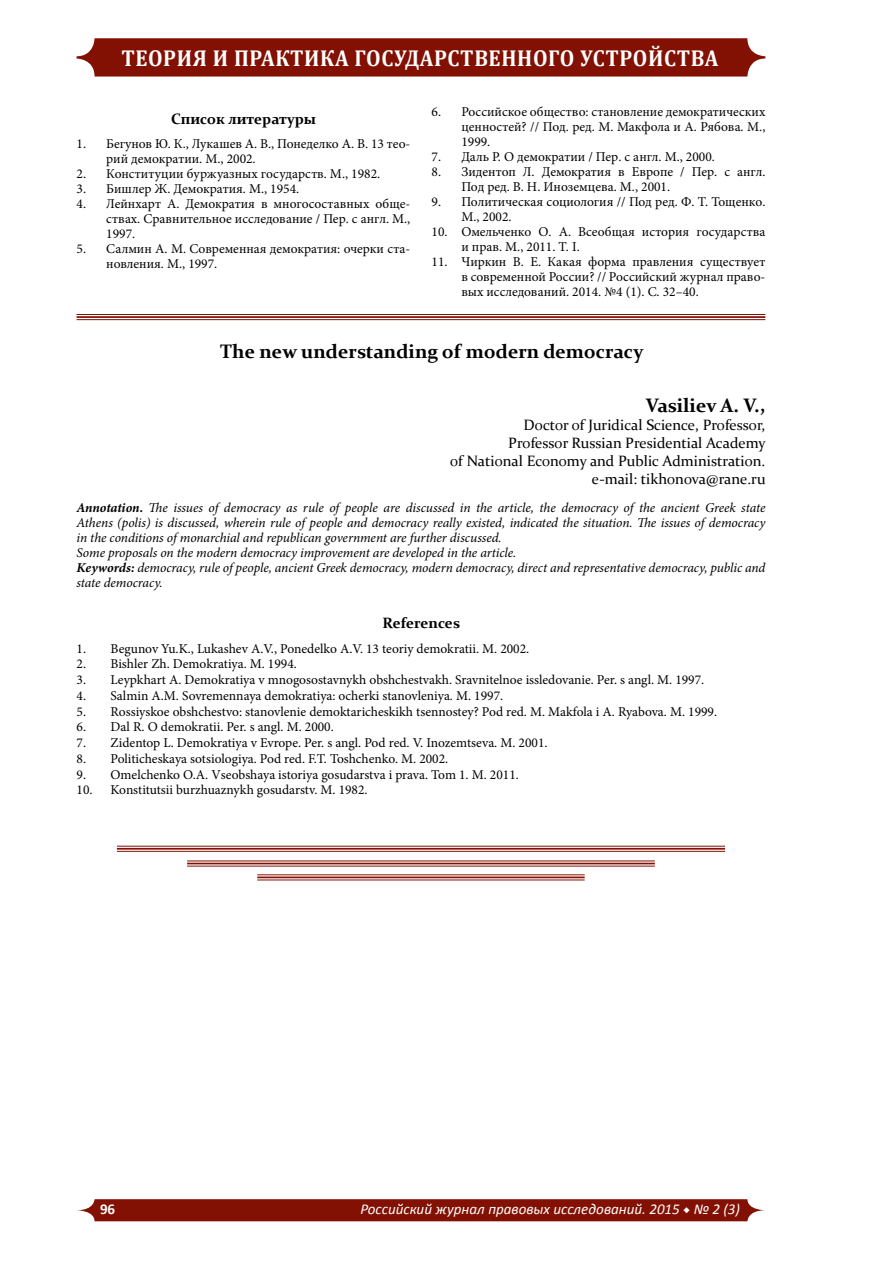
<style>
.page{position:relative;width:893px;height:1263px;background:#fff}
.page>*{position:absolute;margin:0;border:0;box-sizing:border-box;transform-origin:0 0}
.t1{font:700 23.1px "Cambria";letter-spacing:.03em;color:#fff;scale:.91 1}
.t2{font:700 19.5px "Constantia";color:#000}
.t3{font:15px/18px "Constantia";color:#000;text-align:right}
.t4{font:italic 15px "Calibri";color:#fff}
.t5{font:700 15px "Constantia";color:#000}
.t6{font:700 15px "Calibri";color:#fff}
.t7{font:13.5px/15px "Minion Pro";color:#000}
.t8{font:italic 13.5px/15px "Minion Pro";letter-spacing:-.005em;color:#000}
.s1{font-weight:700}
.s2{font-family:"Minion Pro"}
</style>
<div class="page">
<div style="left:77px;top:38px;width:688px;height:39px;background:#821003;border-radius:18px"></div>
<svg style="left:77px;top:1199px;width:688px;height:22px;background:#881b0f"></svg>
<hr style="left:77px;top:314px;width:688px;height:1px;background:#821003">
<hr style="left:77px;top:316px;width:688px;height:2px;background:#821003">
<hr style="left:77px;top:319px;width:688px;height:1px;background:#821003">
<hr style="left:117px;top:851px;width:608px;height:1px;background:#821003">
<hr style="left:117px;top:848px;width:608px;height:2px;background:#821003">
<hr style="left:117px;top:846px;width:608px;height:1px;background:#821003">
<hr style="left:187px;top:866px;width:468px;height:1px;background:#821003">
<hr style="left:187px;top:863px;width:468px;height:1px;background:#821003">
<hr style="left:187px;top:860px;width:468px;height:1px;background:#821003">
<hr style="left:257px;top:879px;width:328px;height:1px;background:#821003">
<hr style="left:257px;top:876px;width:328px;height:2px;background:#821003">
<hr style="left:257px;top:874px;width:328px;height:1px;background:#821003">
<h1 class="t1" style="left:121px;top:41px;width:658px">ТЕОРИЯ И ПРАКТИКА ГОСУДАРСТВЕННОГО УСТРОЙСТВА</h1>
<p class="t5" style="left:171px;top:109px;width:147px">Список литературы</p>
<p class="t7" style="left:106px;top:136px;width:306px;text-indent:-30px">1. Бегунов Ю. К., Лукашев А. В., Понеделко А. В. 13 тео&shy;рий демократии. М., 2002.</p>
<p class="t7" style="left:77px;top:166px;width:305px">2. Конституции буржуазных государств. М., 1982.</p>
<p class="t7" style="left:77px;top:181px;width:224px">3. Бишлер Ж. Демократия. М., 1954.</p>
<p class="t7" style="left:106px;top:196px;width:306px;text-align:justify;text-indent:-30px">4. Лейнхарт А. Демократия в многосоставных обще&shy;ствах. Сравнительное исследование / Пер. с англ. М., 1997.</p>
<p class="t7" style="left:106px;top:241px;width:306px;text-indent:-30px">5. Салмин А. М. Современная демократия: очерки ста&shy;новления. М., 1997.</p>
<p class="t7" style="left:461px;top:104px;width:306px;text-align:justify;text-indent:-30px">6. Российское общество: становление демократических ценностей? // Под. ред. М. Макфола и А. Рябова. М., 1999.</p>
<p class="t7" style="left:432px;top:149px;width:285px">7. Даль Р. О демократии / Пер. с англ. М., 2000.</p>
<p class="t7" style="left:461px;top:164px;width:306px;text-indent:-30px">8. Зидентоп Л. Демократия в Европе / Пер. с англ.<br>Под ред. В. Н. Иноземцева. М., 2001.</p>
<p class="t7" style="left:461px;top:194px;width:306px;text-indent:-30px">9. Политическая социология // Под ред. Ф. Т. Тощенко.<br>М., 2002.</p>
<p class="t7" style="left:461px;top:224px;width:305px;text-indent:-30px">10. Омельченко О. А. Всеобщая история государства и прав. М., 2011. Т. I.</p>
<p class="t7" style="left:461px;top:254px;width:306px;text-align:justify;text-indent:-30px">11. Чиркин В. Е. Какая форма правления существует в современной России? // Российский журнал право&shy;вых исследований. 2014. №4 (1). С. 32–40.</p>
<h2 class="t2" style="left:220px;top:338px;width:425px">The new understanding of modern democracy</h2>
<h2 class="t2" style="left:646px;top:392px;width:121px">Vasiliev A. V.,</h2>
<p class="t3" style="left:450px;top:416px;width:317px">Doctor of Juridical Science, Professor,<br>Professor Russian Presidential Academy<br>of National Economy and Public Administration. e-mail: tikhonova@rane.ru</p>
<p class="t8" style="left:77px;top:500px;width:690px"><span class="s1">Annotation.</span> The issues of democracy as rule of people are discussed in the article, the democracy of the ancient Greek state Athens (polis) is discussed, wherein rule of people and democracy really existed, indicated the situation. The issues of democracy in the conditions of monarchial and republican government are further discussed.<br>Some proposals on the modern democracy improvement are developed in the article.<br><span class="s1">Keywords:</span> democracy, rule of people, ancient Greek democracy, modern democracy, direct and representative democracy, public and state democracy.</p>
<p class="t5" style="left:382px;top:613px;width:79px">References</p>
<p class="t7" style="left:77px;top:641px;width:454px">1. Begunov Yu.K., Lukashev A.V., Ponedelko A.V. 13 teoriy demokratii. M. 2002.</p>
<p class="t7" style="left:77px;top:657px;width:222px">2. Bishler Zh. Demokratiya. M. 1994.</p>
<p class="t7" style="left:77px;top:672px;width:629px">3. Leypkhart A. Demokratiya v mnogosostavnykh obshchestvakh. Sravnitelnoe issledovanie. Per. s angl. M. 1997.</p>
<p class="t7" style="left:77px;top:688px;width:428px">4. Salmin A.M. Sovremennaya demokratiya: ocherki stanovleniya. M. 1997.</p>
<p class="t7" style="left:77px;top:704px;width:642px">5. Rossiyskoe obshchestvo: stanovlenie demoktaricheskikh tsennostey? Pod red. M. Makfola i A. Ryabova. M. 1999.</p>
<p class="t7" style="left:77px;top:720px;width:259px">6. Dal R. O demokratii. Per. s angl. M. 2000.</p>
<p class="t7" style="left:77px;top:735px;width:473px">7. Zidentop L. Demokratiya v Evrope. Per. s angl. Pod red. V. Inozemtseva. M. 2001.</p>
<p class="t7" style="left:77px;top:751px;width:373px">8. Politicheskaya sotsiologiya. Pod red. F.T. Toshchenko. M. 2002.</p>
<p class="t7" style="left:77px;top:767px;width:444px">9. Omelchenko O.A. Vseobshaya istoriya gosudarstva i prava. Tom 1. M. 2011.</p>
<p class="t7" style="left:77px;top:783px;width:293px">10. Konstitutsii burzhuaznykh gosudarstv. M. 1982.</p>
<p class="t6" style="left:100px;top:1200px;width:17px">96</p>
<p class="t4" style="left:360px;top:1199px;width:381px">Российский журнал правовых исследований. 2015 <span class="s2">◆</span> № 2 (3)</p>
</div>
